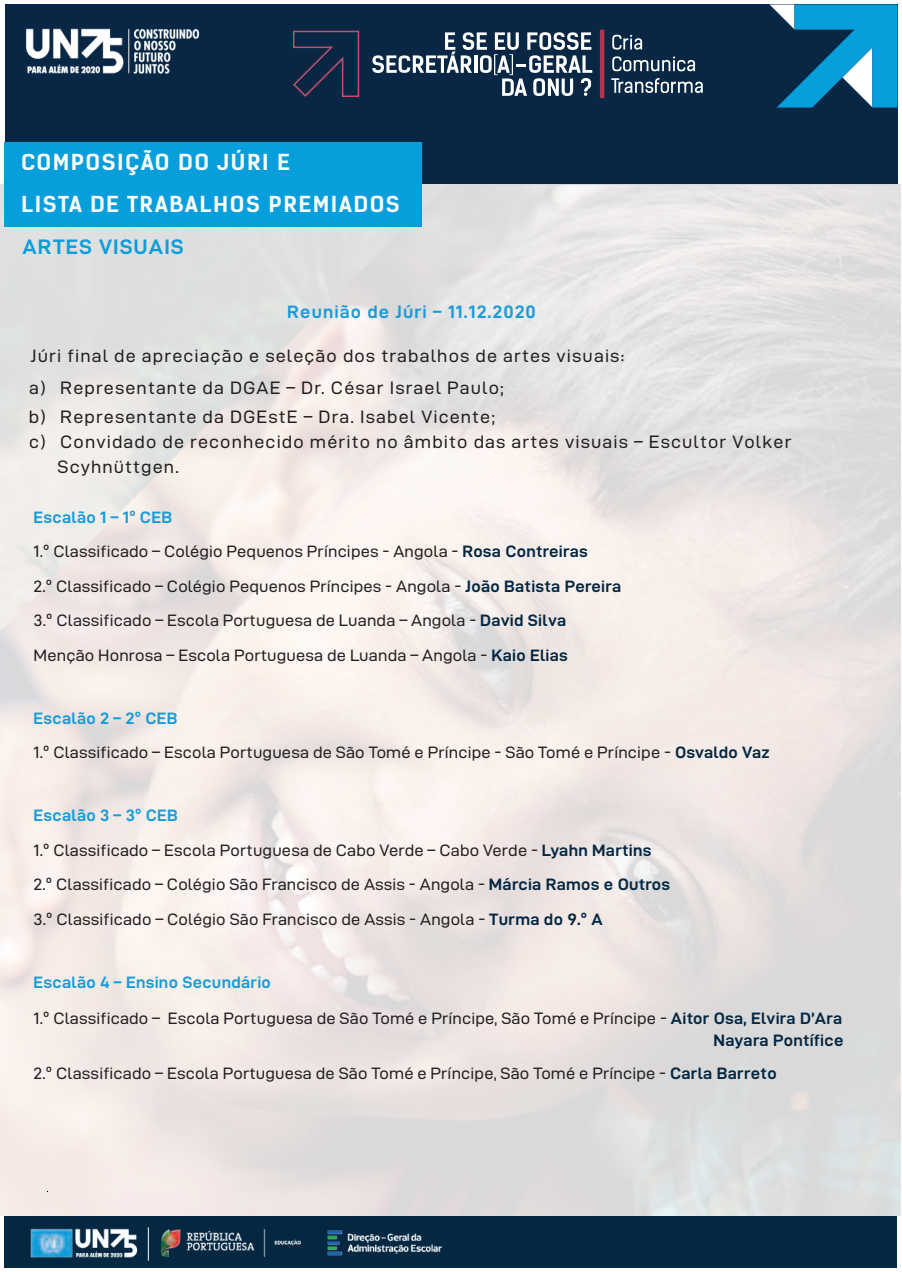
<style>
.page{position:relative;width:902px;height:1272px;background:#fff}
.page>*{position:absolute;margin:0;border:0;box-sizing:border-box;transform-origin:0 0}
.t1{font:700 21px/41.7px "Kelson Sans";letter-spacing:.06em;color:#fff;scale:1.1 1}
.t2{font:21px "D DIN Exp Bold";letter-spacing:.05em;color:#069edb}
.t3{font:18px/32.2px "D DIN Exp";letter-spacing:.06em;color:#231f20}
.t4{font:18px "D DIN Exp Bold";letter-spacing:.06em;color:#1a9bd8}
.t5{font:16.5px/34.5px "D DIN Exp";letter-spacing:.01em;color:#231f20}
.t6{font:16.5px "D DIN Exp Bold";letter-spacing:.02em;color:#169cd8}
.t7{font:16.5px "D DIN Exp Bold";letter-spacing:.02em;color:#032742}
.s1{font-family:"D DIN Exp Bold";color:#032742}
</style>
<div class="page">
<img style="left:0;top:184px;width:901px;height:1031px">
<div style="left:4px;top:1216px;width:893px;height:51px;background:#042742"></div>
<img style="left:30px;top:1228px;width:108px;height:30px">
<img style="left:327px;top:1230px;width:115px;height:26px">
<img style="left:162px;top:1229px;width:138px;height:27px">
<hr style="left:148px;top:1227px;width:1px;height:34px;background:#fff">
<div style="left:5px;top:4px;width:892px;height:180px;background:#072744"></div>
<svg style="left:769px;top:4px;width:128px;height:104px"></svg>
<img style="left:26px;top:28px;width:174px;height:46px">
<div style="left:5px;top:142px;width:417px;height:85px;background:#069edb"></div>
<svg style="left:292px;top:30px;width:68px;height:67px"></svg>
<hr style="left:600px;top:30px;width:4px;height:68px;background:#b0364f">
<svg style="left:612px;top:34px;width:30px;height:16px"></svg>
<svg style="left:612px;top:56px;width:83px;height:15px"></svg>
<svg style="left:611px;top:78px;width:92px;height:15px"></svg>
<svg style="left:372px;top:32px;width:220px;height:64px"></svg>
<p class="t1" style="left:21px;top:142px;width:346px">COMPOSIÇÃO DO JÚRI E<br>LISTA DE TRABALHOS PREMIADOS</p>
<p class="t2" style="left:23px;top:235px;width:163px">ARTES VISUAIS</p>
<p class="t4" style="left:287px;top:302px;width:250px">Reunião de Júri – 11.12.2020</p>
<p class="t3" style="left:29px;top:339px;width:596px">Júri final de apreciação e seleção dos trabalhos de artes visuais: a) Representante da DGAE – Dr. César Israel Paulo;</p>
<p class="t3" style="left:29px;top:400px;width:468px">b) Representante da DGEstE – Dra. Isabel Vicente;</p>
<p class="t3" style="left:29px;top:425px;width:764px">c) Convidado de reconhecido mérito no âmbito das artes visuais – Escultor Volker</p>
<p class="t3" style="left:58px;top:451px;width:123px">Scyhnüttgen.</p>
<p class="t6" style="left:34px;top:508px;width:140px">Escalão 1 – 1º CEB</p>
<p class="t5" style="left:34px;top:534px;width:589px">1.º Classificado – Colégio Pequenos Príncipes - Angola - <span class="s1">Rosa Contreiras<br></span>2.º Classificado – Colégio Pequenos Príncipes - Angola - <span class="s1">João Batista Pereira </span>3.º Classificado – Escola Portuguesa de Luanda – Angola - <span class="s1">David Silva </span>Menção Honrosa – Escola Portuguesa de Luanda – Angola - <span class="s1">Kaio Elias</span></p>
<p class="t6" style="left:34px;top:709px;width:145px">Escalão 2 – 2º CEB</p>
<p class="t5" style="left:34px;top:735px;width:738px">1.º Classificado – Escola Portuguesa de São Tomé e Príncipe - São Tomé e Príncipe - <span class="s1">Osvaldo Vaz</span></p>
<p class="t6" style="left:34px;top:806px;width:146px">Escalão 3 – 3º CEB</p>
<p class="t5" style="left:34px;top:832px;width:638px">1.º Classificado – Escola Portuguesa de Cabo Verde – Cabo Verde - <span class="s1">Lyahn Martins<br></span>2.º Classificado – Colégio São Francisco de Assis - Angola - <span class="s1">Márcia Ramos e Outros<br></span>3.º Classificado – Colégio São Francisco de Assis - Angola - <span class="s1">Turma do 9.º A</span></p>
<p class="t6" style="left:34px;top:973px;width:239px">Escalão 4 – Ensino Secundário</p>
<p class="t5" style="left:34px;top:1000px;width:128px">1.º Classificado –</p>
<p class="t5" style="left:168px;top:1000px;width:676px">Escola Portuguesa de São Tomé e Príncipe, São Tomé e Príncipe - <span class="s1">Aitor Osa, Elvira D’Ara</span></p>
<p class="t7" style="left:714px;top:1031px;width:131px">Nayara Pontífice</p>
<p class="t5" style="left:34px;top:1056px;width:744px">2.º Classificado – Escola Portuguesa de São Tomé e Príncipe, São Tomé e Príncipe - <span class="s1">Carla Barreto</span></p>
</div>
